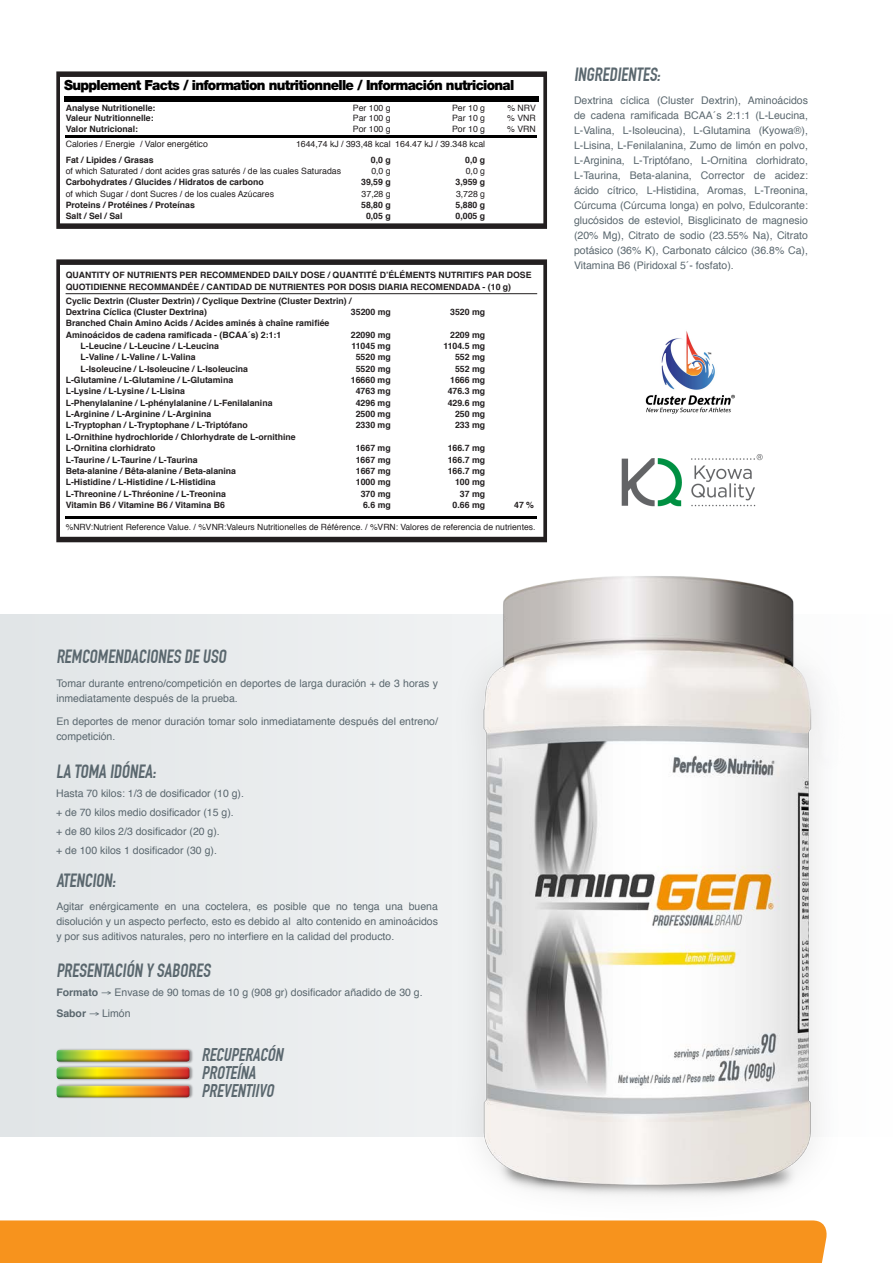
<style>
.page{position:relative;width:893px;height:1263px;background:#fff}
.page>*{position:absolute;margin:0;border:0;box-sizing:border-box;transform-origin:0 0}
.t1{font:700 18.75px "DIN Condensed";color:#5a676e}
.t2{font:italic 700 18px/18px "DIN Condensed";color:#5a676e}
.t3{font:900 13.95px "Helvetica Neue LT Std";letter-spacing:-.05em;color:#000;scale:.96 1}
.t4{font:10.5px/15px "Helvetica";color:#5a676e}
.t5{font:700 8.7px/11.4px "Helvetica";color:#231f20}
.t6{font:8.7px "Helvetica";color:#231f20}
.t7{font:8.55px "Helvetica";color:#231f20}
.s1{font-weight:700}
</style>
<div class="page">
<div style="left:0;top:614px;width:449px;height:522px;background:#e8ebed"></div>
<div style="left:0;top:1220px;width:449px;height:43px;background:#f7931d"></div>
<img style="left:449px;top:576px;width:378px;height:687px">
<svg style="left:56px;top:71px;width:491px;height:158px"></svg>
<div style="left:64px;top:96px;width:475px;height:5px;background:#000"></div>
<hr style="left:66px;top:136px;width:471px;height:2px;background:#000">
<svg style="left:56px;top:259px;width:491px;height:283px"></svg>
<hr style="left:66px;top:517px;width:471px;height:2px;background:#000">
<hr style="left:66px;top:293px;width:471px;height:1px;background:#231f20">
<img style="left:645px;top:331px;width:90px;height:83px">
<img style="left:621px;top:454px;width:142px;height:53px">
<div style="left:56px;top:1048px;width:138px;height:15px;background:#231f20;opacity:.4"></div>
<div style="left:55px;top:1047px;width:137px;height:15px;background:#e5e8ea"></div>
<div style="left:55px;top:1048px;width:137px;height:14px;background:#231f20;opacity:.5"></div>
<div style="left:56px;top:1065px;width:138px;height:16px;background:#231f20;opacity:.4"></div>
<div style="left:55px;top:1064px;width:137px;height:15px;background:#dde0e2"></div>
<div style="left:55px;top:1066px;width:137px;height:13px;background:#231f20;opacity:.5"></div>
<div style="left:56px;top:1083px;width:138px;height:16px;background:#231f20;opacity:.4"></div>
<div style="left:55px;top:1082px;width:137px;height:15px;background:#dde0e2"></div>
<div style="left:55px;top:1084px;width:137px;height:13px;background:#231f20;opacity:.5"></div>
<h3 class="t3" style="left:64px;top:77px;width:470px">Supplement Facts / information nutritionnelle / Información nutricional</h3>
<p class="t5" style="left:66px;top:102px;width:91px">Analyse Nutritionelle:</p>
<p class="t6" style="left:353px;top:101px;width:39px">Per 100 g</p>
<p class="t6" style="left:452px;top:101px;width:35px">Per 10 g</p>
<p class="t6" style="left:507px;top:101px;width:30px">% NRV</p>
<p class="t5" style="left:66px;top:113px;width:89px">Valeur Nutritionnelle:</p>
<p class="t6" style="left:353px;top:111px;width:39px">Par 100 g</p>
<p class="t6" style="left:452px;top:111px;width:35px">Par 10 g</p>
<p class="t6" style="left:507px;top:111px;width:30px">% VNR</p>
<p class="t5" style="left:66px;top:123px;width:74px">Valor Nutricional:</p>
<p class="t6" style="left:353px;top:122px;width:39px">Por 100 g</p>
<p class="t6" style="left:452px;top:122px;width:35px">Por 10 g</p>
<p class="t6" style="left:507px;top:122px;width:30px">% VRN</p>
<p class="t6" style="left:66px;top:137px;width:144px">Calories / Energie / Valor energético</p>
<p class="t6" style="left:296px;top:137px;width:191px">1644,74 kJ / 393,48 kcal 164.47 kJ / 39.348 kcal</p>
<p class="t5" style="left:66px;top:154px;width:89px">Fat / Lipides / Grasas</p>
<p class="t5" style="left:371px;top:154px;width:21px">0,0 g</p>
<p class="t5" style="left:465px;top:154px;width:21px">0,0 g</p>
<p class="t6" style="left:66px;top:164px;width:277px">of which Saturated / dont acides gras saturés / de las cuales Saturadas</p>
<p class="t6" style="left:371px;top:164px;width:21px">0,0 g</p>
<p class="t6" style="left:466px;top:164px;width:21px">0,0 g</p>
<p class="t5" style="left:66px;top:177px;width:200px">Carbohydrates / Glucides / Hidratos de carbono</p>
<p class="t5" style="left:361px;top:177px;width:31px">39,59 g</p>
<p class="t5" style="left:455px;top:177px;width:31px">3,959 g</p>
<p class="t6" style="left:66px;top:187px;width:210px">of which Sugar / dont Sucres / de los cuales Azúcares</p>
<p class="t6" style="left:362px;top:187px;width:31px">37,28 g</p>
<p class="t6" style="left:456px;top:187px;width:31px">3,728 g</p>
<p class="t5" style="left:66px;top:199px;width:131px">Proteins / Protéines / Proteínas</p>
<p class="t5" style="left:361px;top:199px;width:31px">58,80 g</p>
<p class="t5" style="left:455px;top:199px;width:31px">5,880 g</p>
<p class="t5" style="left:66px;top:211px;width:58px">Salt / Sel / Sal</p>
<p class="t5" style="left:366px;top:211px;width:26px">0,05 g</p>
<p class="t5" style="left:455px;top:211px;width:31px">0,005 g</p>
<p class="t5" style="left:66px;top:270px;width:467px">QUANTITY OF NUTRIENTS PER RECOMMENDED DAILY DOSE / QUANTITÉ D’ÉLÉMENTS NUTRITIFS PAR DOSE<br>QUOTIDIENNE RECOMMANDÉE / CANTIDAD DE NUTRIENTES POR DOSIS DIARIA RECOMENDADA - (10 g)</p>
<p class="t5" style="left:66px;top:295px;width:287px">Cyclic Dextrin (Cluster Dextrin) / Cyclique Dextrine (Cluster Dextrin) /<br>Dextrina Cíclica (Cluster Dextrina)</p>
<p class="t5" style="left:351px;top:306px;width:41px">35200 mg</p>
<p class="t5" style="left:450px;top:306px;width:36px">3520 mg</p>
<p class="t5" style="left:66px;top:318px;width:265px">Branched Chain Amino Acids / Acides aminés à chaîne ramifiée<br>Aminoácidos de cadena ramificada - (BCAA´s) 2:1:1</p>
<p class="t5" style="left:351px;top:329px;width:41px">22090 mg</p>
<p class="t5" style="left:450px;top:329px;width:36px">2209 mg</p>
<p class="t5" style="left:81px;top:340px;width:140px">L-Leucine / L-Leucine / L-Leucina</p>
<p class="t5" style="left:351px;top:340px;width:41px">11045 mg</p>
<p class="t5" style="left:443px;top:340px;width:43px">1104.5 mg</p>
<p class="t5" style="left:81px;top:352px;width:117px">L-Valine / L-Valine / L-Valina</p>
<p class="t5" style="left:356px;top:352px;width:36px">5520 mg</p>
<p class="t5" style="left:455px;top:352px;width:32px">552 mg</p>
<p class="t5" style="left:81px;top:363px;width:169px">L-Isoleucine / L-Isoleucine / L-Isoleucina</p>
<p class="t5" style="left:356px;top:363px;width:36px">5520 mg</p>
<p class="t5" style="left:455px;top:363px;width:32px">552 mg</p>
<p class="t5" style="left:66px;top:374px;width:169px">L-Glutamine / L-Glutamine / L-Glutamina</p>
<p class="t5" style="left:351px;top:374px;width:41px">16660 mg</p>
<p class="t5" style="left:450px;top:374px;width:36px">1666 mg</p>
<p class="t5" style="left:66px;top:386px;width:121px">L-Lysine / L-Lysine / L-Lisina</p>
<p class="t5" style="left:356px;top:386px;width:36px">4763 mg</p>
<p class="t5" style="left:448px;top:386px;width:39px">476.3 mg</p>
<p class="t5" style="left:66px;top:397px;width:208px">L-Phenylalanine / L-phénylalanine / L-Fenilalanina</p>
<p class="t5" style="left:356px;top:397px;width:36px">4296 mg</p>
<p class="t5" style="left:448px;top:397px;width:39px">429.6 mg</p>
<p class="t5" style="left:66px;top:408px;width:147px">L-Arginine / L-Arginine / L-Arginina</p>
<p class="t5" style="left:356px;top:408px;width:36px">2500 mg</p>
<p class="t5" style="left:455px;top:408px;width:32px">250 mg</p>
<p class="t5" style="left:66px;top:420px;width:184px">L-Tryptophan / L-Tryptophane / L-Triptófano</p>
<p class="t5" style="left:356px;top:420px;width:36px">2330 mg</p>
<p class="t5" style="left:455px;top:420px;width:32px">233 mg</p>
<p class="t5" style="left:66px;top:431px;width:232px">L-Ornithine hydrochloride / Chlorhydrate de L-ornithine<br>L-Ornitina clorhidrato</p>
<p class="t5" style="left:356px;top:442px;width:36px">1667 mg</p>
<p class="t5" style="left:448px;top:442px;width:39px">166.7 mg</p>
<p class="t5" style="left:66px;top:454px;width:134px">L-Taurine / L-Taurine / L-Taurina</p>
<p class="t5" style="left:356px;top:454px;width:36px">1667 mg</p>
<p class="t5" style="left:448px;top:454px;width:39px">166.7 mg</p>
<p class="t5" style="left:66px;top:465px;width:172px">Beta-alanine / Bêta-alanine / Beta-alanina</p>
<p class="t5" style="left:356px;top:465px;width:36px">1667 mg</p>
<p class="t5" style="left:448px;top:465px;width:39px">166.7 mg</p>
<p class="t5" style="left:66px;top:477px;width:152px">L-Histidine / L-Histidine / L-Histidina</p>
<p class="t5" style="left:356px;top:477px;width:36px">1000 mg</p>
<p class="t5" style="left:455px;top:477px;width:32px">100 mg</p>
<p class="t5" style="left:66px;top:488px;width:162px">L-Threonine / L-Thréonine / L-Treonina</p>
<p class="t5" style="left:361px;top:488px;width:32px">370 mg</p>
<p class="t5" style="left:460px;top:488px;width:27px">37 mg</p>
<p class="t5" style="left:66px;top:499px;width:161px">Vitamin B6 / Vitamine B6 / Vitamina B6</p>
<p class="t5" style="left:363px;top:499px;width:29px">6.6 mg</p>
<p class="t5" style="left:453px;top:499px;width:34px">0.66 mg</p>
<p class="t5" style="left:514px;top:499px;width:21px">47 %</p>
<p class="t7" style="left:66px;top:520px;width:471px">%NRV:Nutrient Reference Value. / %VNR:Valeurs Nutritionelles de Référence. / %VRN: Valores de referencia de nutrientes.</p>
<h1 class="t1" style="left:574px;top:63px;width:91px">INGREDIENTES:</h1>
<p class="t4" style="left:574px;top:94px;width:235px;text-align:justify">Dextrina cíclica (Cluster Dextrin), Aminoácidos de cadena ramificada BCAA´s 2:1:1 (L-Leucina, L-Valina, L-Isoleucina), L-Glutamina (Kyowa®), L-Lisina, L-Fenilalanina, Zumo de limón en polvo, L-Arginina, L-Triptófano, L-Ornitina clorhidrato, L-Taurina, Beta-alanina, Corrector de acidez: ácido cítrico, L-Histidina, Aromas, L-Treonina, Cúrcuma (Cúrcuma longa) en polvo, Edulcorante: glucósidos de esteviol, Bisglicinato de magnesio (20% Mg), Citrato de sodio (23.55% Na), Citrato potásico (36% K), Carbonato cálcico (36.8% Ca), Vitamina B6 (Piridoxal 5´- fosfato).</p>
<h1 class="t1" style="left:56px;top:646px;width:174px">REMCOMENDACIONES DE USO</h1>
<p class="t4" style="left:56px;top:676px;width:383px">Tomar durante entreno/competición en deportes de larga duración + de 3 horas y inmediatamente después de la prueba.</p>
<p class="t4" style="left:56px;top:714px;width:383px">En deportes de menor duración tomar solo inmediatamente después del entreno/ competición.</p>
<h1 class="t1" style="left:56px;top:761px;width:104px">LA TOMA IDÓNEA:</h1>
<p class="t4" style="left:56px;top:784px;width:189px;line-height:19px">Hasta 70 kilos: 1/3 de dosificador (10 g). + de 70 kilos medio dosificador (15 g).<br>+ de 80 kilos 2/3 dosificador (20 g).<br>+ de 100 kilos 1 dosificador (30 g).</p>
<h1 class="t1" style="left:56px;top:869px;width:64px">ATENCION:</h1>
<p class="t4" style="left:56px;top:899px;width:383px;text-align:justify">Agitar enérgicamente en una coctelera, es posible que no tenga una buena disolución y un aspecto perfecto, esto es debido al alto contenido en aminoácidos y por sus aditivos naturales, pero no interfiere en la calidad del producto.</p>
<h1 class="t1" style="left:56px;top:959px;width:158px">PRESENTACIÓN Y SABORES</h1>
<p class="t4" style="left:56px;top:982px;width:368px;line-height:21px"><span class="s1">Formato</span> → Envase de 90 tomas de 10 g (908 gr) dosificador añadido de 30 g.<br><span class="s1">Sabor</span> → Limón</p>
<h2 class="t2" style="left:202px;top:1046px;width:87px">RECUPERACÓN<br>PROTEÍNA<br>PREVENTIIVO</h2>
</div>
